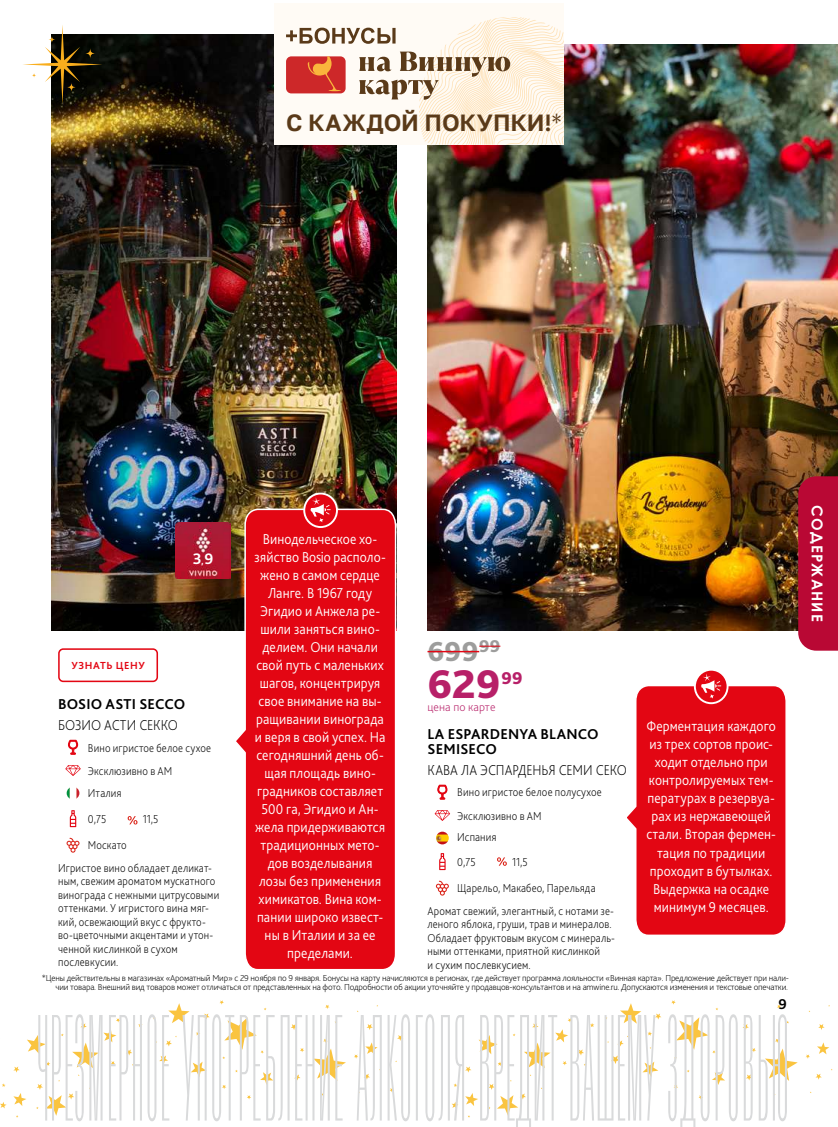
<style>
.page{position:relative;width:838px;height:1127px;background:#fff}
.page>*{position:absolute;margin:0;border:0;box-sizing:border-box;transform-origin:0 0}
.t1{font:800 42px "Bliss Pro";color:#b72068}
.t2{font:800 28.8px "Bliss Pro";color:#9d9d9c}
.t3{font:600 23.4px "Golos Text";color:#5a3a19}
.t4{font:800 18px "Bliss Pro";color:#b72068}
.t5{font:700 16.05px "Bliss Pro";color:#fff}
.t6{font:300 15px/18px "Bliss Pro";letter-spacing:.005em;color:#fff;text-align:center;scale:.9 1}
.t7{font:700 15px/15px "Bliss Pro";letter-spacing:.015em;color:#000}
.t8{font:200 15px "Bliss Pro";color:#000;scale:.9 1}
.t9{font:700 15px "Century Gothic";letter-spacing:.08em;color:#fff}
.t10{font:200 12px/13.5px "Bliss Pro";letter-spacing:.015em;color:#000;scale:.9 1}
.t11{font:200 12px "Bliss Pro";color:#b72068}
.t12{font:700 10.65px "Bliss Pro";letter-spacing:.06em;color:#e30613}
.t13{font:200 9px/9px "Bliss Pro";letter-spacing:-.02em;color:#000;text-align:right}
.s1{font-family:"Bliss Pro";font-weight:300;font-size:25.8px}
.s2{font-size:10.05px}
</style>
<div class="page">
<img style="left:51px;top:35px;width:345px;height:596px">
<hr style="left:427px;top:651px;width:52px;height:1px;background:#e30613">
<svg style="left:479px;top:646px;width:21px;height:1px"></svg>
<svg style="left:437px;top:785px;width:10px;height:14px"></svg>
<svg style="left:434px;top:810px;width:16px;height:11px"></svg>
<svg style="left:436px;top:832px;width:13px;height:12px"></svg>
<svg style="left:439px;top:853px;width:6px;height:17px"></svg>
<svg style="left:497px;top:857px;width:10px;height:9px"></svg>
<svg style="left:436px;top:881px;width:13px;height:14px"></svg>
<img style="left:427px;top:44px;width:411px;height:587px">
<div style="left:274px;top:3px;width:290px;height:142px;background:#fffbf5"></div>
<svg style="left:286px;top:17px;width:278px;height:128px"></svg>
<svg style="left:0;top:1102px;width:7px;height:6px"></svg>
<svg style="left:815px;top:1073px;width:6px;height:6px"></svg>
<svg style="left:806px;top:1054px;width:4px;height:5px"></svg>
<svg style="left:818px;top:1024px;width:6px;height:6px"></svg>
<svg style="left:817px;top:1042px;width:12px;height:12px"></svg>
<svg style="left:23px;top:25px;width:79px;height:79px"></svg>
<div style="left:58px;top:648px;width:100px;height:34px;border:2px solid #e30613;border-radius:4px"></div>
<svg style="left:68px;top:740px;width:10px;height:15px"></svg>
<svg style="left:65px;top:765px;width:16px;height:11px"></svg>
<svg style="left:67px;top:787px;width:12px;height:12px"></svg>
<svg style="left:70px;top:810px;width:6px;height:17px"></svg>
<svg style="left:128px;top:816px;width:9px;height:8px"></svg>
<svg style="left:67px;top:838px;width:13px;height:15px"></svg>
<img style="left:175px;top:523px;width:56px;height:55px">
<svg style="left:13px;top:1000px;width:333px;height:121px"></svg>
<svg style="left:354px;top:1005px;width:56px;height:116px"></svg>
<svg style="left:416px;top:1003px;width:245px;height:124px"></svg>
<svg style="left:668px;top:1000px;width:129px;height:127px"></svg>
<div style="left:798px;top:476px;width:40px;height:175px;background:#b90834"></div>
<div style="left:627px;top:686px;width:159px;height:249px;background:#e30613"></div>
<svg style="left:695px;top:670px;width:32px;height:33px"></svg>
<div style="left:694px;top:669px;width:34px;height:35px;border:2px solid #fff;border-radius:50%"></div>
<svg style="left:701px;top:673px;width:20px;height:25px"></svg>
<svg style="left:233px;top:508px;width:164px;height:461px;background:#e11a25"></svg>
<svg style="left:304px;top:493px;width:33px;height:34px"></svg>
<div style="left:303px;top:492px;width:35px;height:36px;border:2px solid #fff;border-radius:50%"></div>
<svg style="left:310px;top:497px;width:20px;height:25px"></svg>
<h3 class="t3" style="left:286px;top:108px;width:277px">С КАЖДОЙ ПОКУПКИ!<span class="s1">*</span></h3>
<p class="t5" style="left:193px;top:549px;width:22px">3<span class="s2">,</span>9</p>
<p class="t12" style="left:71px;top:659px;width:75px">УЗНАТЬ ЦЕНУ</p>
<p class="t7" style="left:58px;top:696px;width:129px">BOSIO ASTI SECCO</p>
<p class="t8" style="left:58px;top:715px;width:134px">БОЗИО АСТИ СЕККО</p>
<p class="t10" style="left:88px;top:736px;width:138px;line-height:23px">Вино игристое белое сухое<br>Эксклюзивно в АМ<br>Италия</p>
<p class="t10" style="left:88px;top:812px;width:22px">0,75</p>
<p class="t10" style="left:143px;top:812px;width:19px">11,5</p>
<p class="t10" style="left:58px;top:834px;width:172px;line-height:22.4px;text-indent:30px">Москато<br>Игристое вино обладает деликат-</p>
<p class="t10" style="left:58px;top:874px;width:181px">ным, свежим ароматом мускатного винограда с нежными цитрусовыми оттенками. У игристого вина мяг&shy;кий, освежающий вкус с фрукто&shy;во-цветочными акцентами и утон&shy;ченной кислинкой в сухом послевкусии.</p>
<p class="t6" style="left:254px;top:529px;width:148px">Винодельческое хо&shy;зяйство Bosio располо&shy;жено в самом сердце<br>Ланге. В 1967 году<br>Эгидио и Анжела ре&shy;шили заняться вино&shy;делием. Они начали свой путь с маленьких шагов, концентрируя свое внимание на вы&shy;ращивании винограда и веря в свой успех. На сегодняшний день об&shy;щая площадь вино&shy;градников составляет<br>500 га, Эгидио и Ан&shy;жела придерживаются традиционных мето&shy;дов возделывания лозы без применения химикатов. Вина ком&shy;пании широко извест&shy;ны в Италии и за ее пределами.</p>
<h2 class="t2" style="left:427px;top:634px;width:74px">699<sup>99</sup></h2>
<h1 class="t1" style="left:427px;top:658px;width:75px">629</h1>
<p class="t4" style="left:501px;top:667px;width:23px">99</p>
<p class="t11" style="left:427px;top:700px;width:69px">цена по карте</p>
<p class="t7" style="left:427px;top:726px;width:173px">LA ESPARDENYA BLANCO<br>SEMISECO</p>
<p class="t8" style="left:427px;top:760px;width:223px">КАВА ЛА ЭСПАРДЕНЬЯ СЕМИ СЕКО</p>
<p class="t10" style="left:457px;top:780px;width:162px;line-height:23.4px">Вино игристое белое полусухое<br>Эксклюзивно в АМ</p>
<p class="t10" style="left:457px;top:825px;width:45px;line-height:24.6px">Испания<br>0,75</p>
<p class="t10" style="left:512px;top:855px;width:19px">11,5</p>
<p class="t10" style="left:427px;top:877px;width:209px;line-height:22.4px;text-indent:30px">Щарельо, Макабео, Парельяда<br>Аромат свежий, элегантный, с нотами зе-</p>
<p class="t10" style="left:427px;top:917px;width:210px">леного яблока, груши, трав и минералов.<br>Обладает фруктовым вкусом с минераль&shy;ными оттенками, приятной кислинкой<br>и сухим послевкусием.</p>
<p class="t6" style="left:646px;top:717px;width:145px">Ферментация каждого из трех сортов проис&shy;ходит отдельно при контролируемых тем&shy;пературах в резервуа&shy;рах из нержавеющей стали. Вторая фермен&shy;тация по традиции проходит в бутылках.<br>Выдержка на осадке минимум 9 месяцев.</p>
<p class="t13" style="left:42px;top:973px;width:748px">*Цены действительны в магазинах «Ароматный Мир» с 29 ноября по 9 января. Бонусы на карту начисляются в регионах, где действует программа лояльности «Винная карта». Предложение действует при нали&shy;чии товара. Внешний вид товаров может отличаться от представленных на фото. Подробности об акции уточняйте у продавцов-консультантов и на amwine.ru. Допускаются изменения и текстовые опечатки.</p>
<p class="t7" style="left:778px;top:996px;width:10px">9</p>
<p class="t9" style="left:828px;top:505px;width:118px;rotate:90deg">СОДЕРЖАНИЕ</p>
</div>
